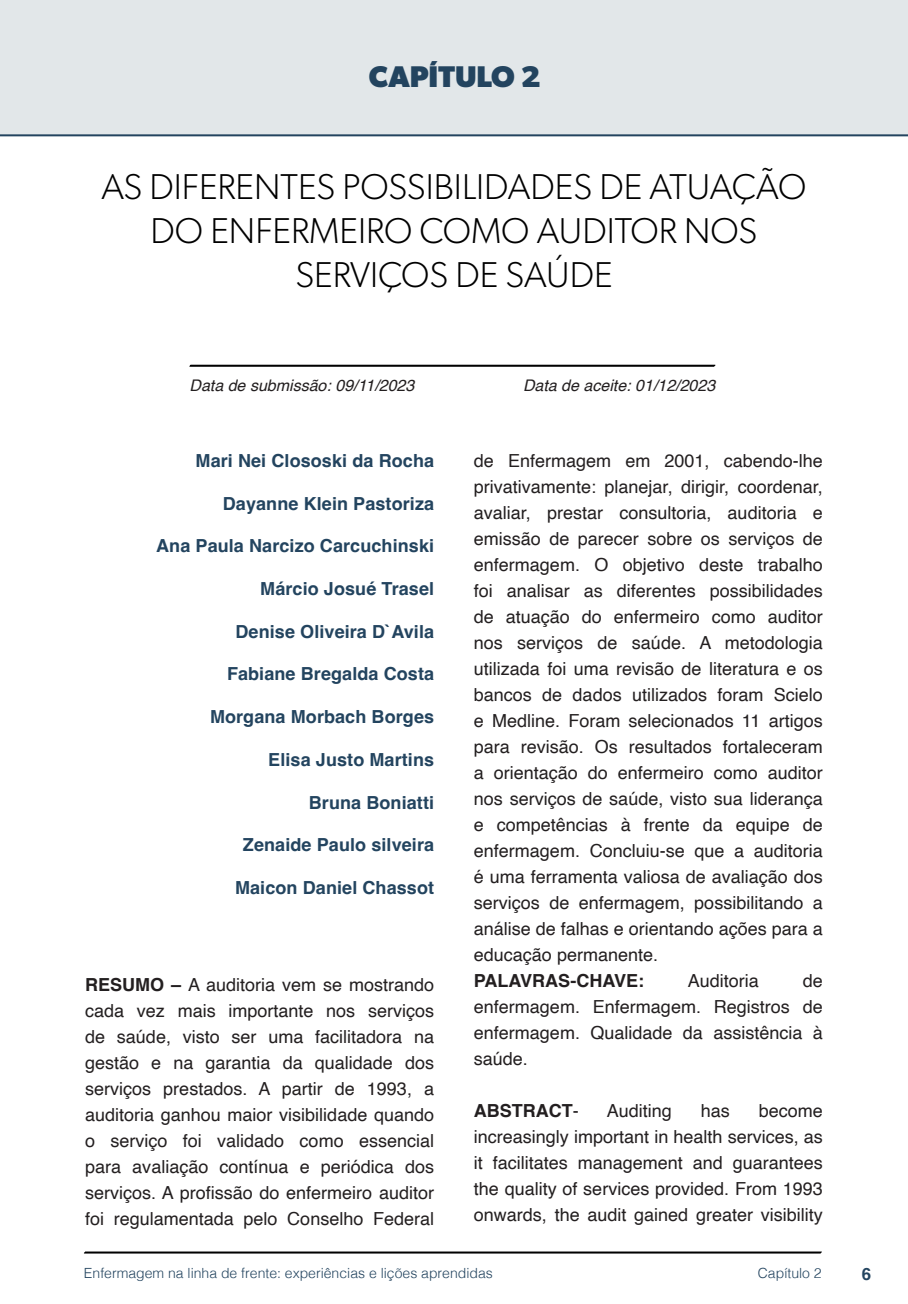
<style>
.page{position:relative;width:908px;height:1304px;background:#fff}
.page>*{position:absolute;margin:0;border:0;box-sizing:border-box;transform-origin:0 0}
.t1{font:300 36px/44px "Gibson";color:#000;text-align:center}
.t2{font:700 30px "Gibson";color:#23445f}
.t3{font:18px/26px "Helvetica";color:#231f20;text-align:justify}
.t4{font:700 18px "Helvetica";letter-spacing:.005em;color:#23445f}
.t5{font:700 18px "Helvetica";color:#231f20}
.t6{font:700 16.8px "Helvetica";color:#23445f}
.t7{font:italic 16px "Helvetica";color:#231f20}
.t8{font:300 14px "Helvetica";color:#23445f}
.s1{font-weight:700}
.s2{font-weight:400}
</style>
<div class="page">
<svg style="left:84px;top:1251px;width:737px;height:3px;background:#515151"></svg>
<svg style="left:189px;top:364px;width:526px;height:3px;background:#4f4f4f"></svg>
<div style="left:0;top:0;width:907px;height:136px;background:#e2e7e9"></div>
<div style="left:44px;top:72px;width:68px;height:61px;background:#e2e7e9"></div>
<h2 class="t2" style="left:369px;top:58px;width:173px">CAPÍTULO 2</h2>
<h1 class="t1" style="left:101px;top:164px;width:706px">AS DIFERENTES POSSIBILIDADES DE ATUAÇÃO<br>DO ENFERMEIRO COMO AUDITOR NOS<br>SERVIÇOS DE SAÚDE</h1>
<p class="t7" style="left:189px;top:373px;width:226px">Data de submissão: 09/11/2023</p>
<p class="t7" style="left:523px;top:373px;width:194px">Data de aceite: 01/12/2023</p>
<p class="t4" style="left:195px;top:450px;width:240px">Mari Nei Clososki da Rocha</p>
<p class="t4" style="left:223px;top:492px;width:213px">Dayanne Klein Pastoriza</p>
<p class="t4" style="left:156px;top:535px;width:279px">Ana Paula Narcizo Carcuchinski</p>
<p class="t4" style="left:260px;top:578px;width:175px">Márcio Josué Trasel</p>
<p class="t4" style="left:235px;top:620px;width:200px">Denise Oliveira D`Avila</p>
<p class="t4" style="left:227px;top:663px;width:208px">Fabiane Bregalda Costa</p>
<p class="t4" style="left:210px;top:706px;width:225px">Morgana Morbach Borges</p>
<p class="t4" style="left:268px;top:748px;width:167px">Elisa Justo Martins</p>
<p class="t4" style="left:309px;top:791px;width:127px">Bruna Boniatti</p>
<p class="t4" style="left:243px;top:834px;width:192px">Zenaide Paulo silveira</p>
<p class="t4" style="left:235px;top:877px;width:200px">Maicon Daniel Chassot</p>
<p class="t3" style="left:85px;top:972px;width:350px"><span class="s1">RESUMO –</span> A auditoria vem se mostrando cada vez mais importante nos serviços de saúde, visto ser uma facilitadora na gestão e na garantia da qualidade dos serviços prestados. A partir de 1993, a auditoria ganhou maior visibilidade quando o serviço foi validado como essencial para avaliação contínua e periódica dos serviços. A profissão do enfermeiro auditor foi regulamentada pelo Conselho Federal</p>
<p class="t3" style="left:473px;top:448px;width:350px">de Enfermagem em 2001, cabendo-lhe privativamente: planejar, dirigir, coordenar, avaliar, prestar consultoria, auditoria e emissão de parecer sobre os serviços de enfermagem. O objetivo deste trabalho foi analisar as diferentes possibilidades de atuação do enfermeiro como auditor nos serviços de saúde. A metodologia utilizada foi uma revisão de literatura e os bancos de dados utilizados foram Scielo e Medline. Foram selecionados 11 artigos para revisão. Os resultados fortaleceram a orientação do enfermeiro como auditor nos serviços de saúde, visto sua liderança e competências à frente da equipe de enfermagem. Concluiu-se que a auditoria é uma ferramenta valiosa de avaliação dos serviços de enfermagem, possibilitando a análise de falhas e orientando ações para a educação permanente.</p>
<p class="t5" style="left:473px;top:970px;width:172px">PALAVRAS-CHAVE:</p>
<p class="t3" style="left:687px;top:968px;width:73px">Auditoria</p>
<p class="t3" style="left:473px;top:968px;width:350px;text-indent:329px">de enfermagem. Enfermagem. Registros de enfermagem. Qualidade da assistência à saúde.</p>
<p class="t5" style="left:473px;top:1099px;width:106px">ABSTRACT<span class="s2">-</span></p>
<p class="t3" style="left:606px;top:1098px;width:67px">Auditing</p>
<p class="t3" style="left:700px;top:1098px;width:31px">has</p>
<p class="t3" style="left:473px;top:1098px;width:350px;text-indent:285px">become increasingly important in health services, as it facilitates management and guarantees the quality of services provided. From 1993 onwards, the audit gained greater visibility</p>
<p class="t8" style="left:84px;top:1261px;width:410px">Enfermagem na linha de frente: experiências e lições aprendidas</p>
<p class="t8" style="left:757px;top:1261px;width:65px">Capítulo 2</p>
<p class="t6" style="left:861px;top:1264px;width:11px">6</p>
</div>
